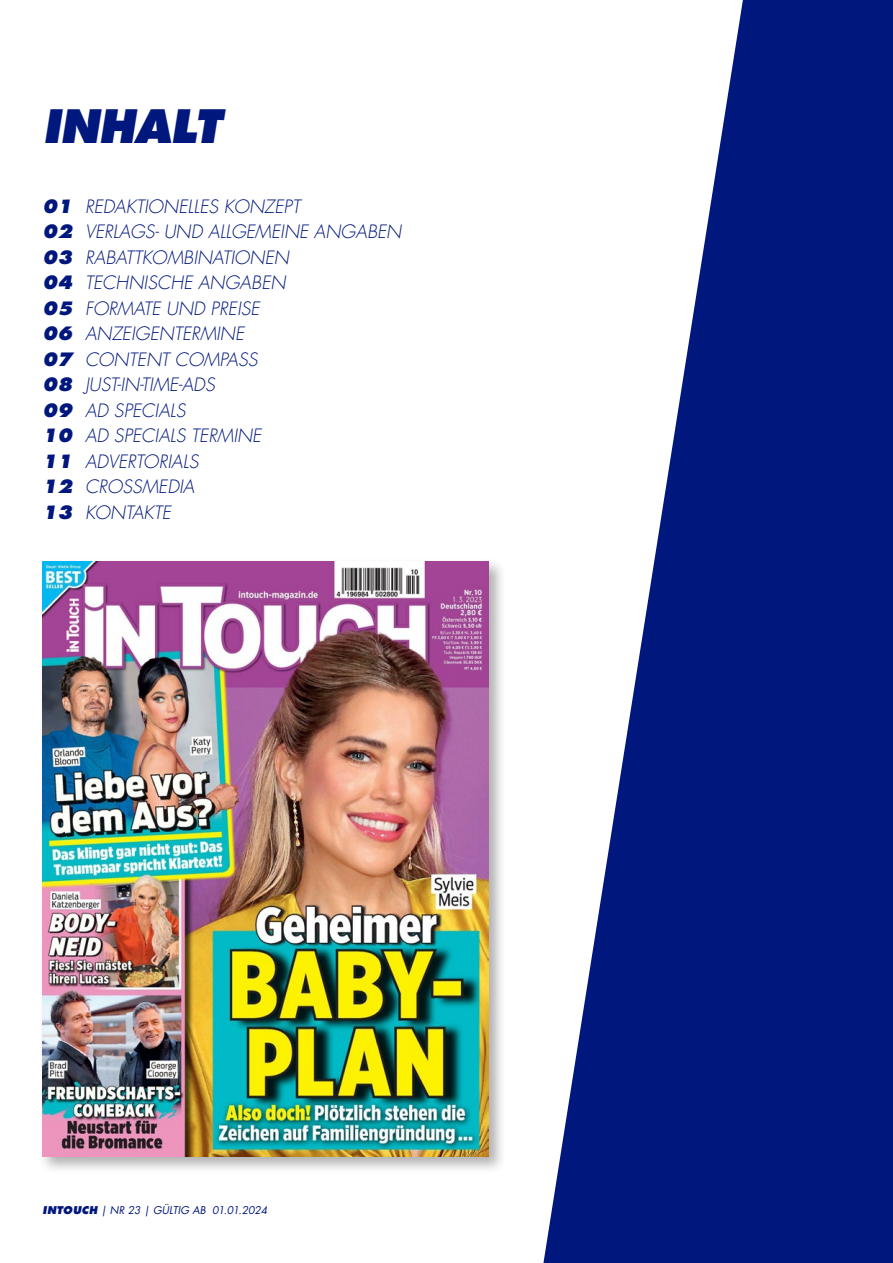
<style>
.page{position:relative;width:893px;height:1263px;background:#fff}
.page>*{position:absolute;margin:0;border:0;box-sizing:border-box;transform-origin:0 0}
.t1{font:italic 800 45px "Futura Com";letter-spacing:-.02em;color:#00177d}
.t2{font:italic 300 18px/25.5px "Futura Com";color:#00177d}
.t3{font:italic 10.5px "Futura Com";color:#00177d}
.s1{font-weight:800}
</style>
<div class="page">
<div style="left:38px;top:557px;width:469px;height:617px;background:#231f20;opacity:.35"></div>
<img style="left:43px;top:561px;width:446px;height:596px">
<svg style="left:543px;top:0;width:350px;height:1263px;fill:#00177d"></svg>
<h1 class="t1" style="left:43px;top:96px;width:180px">INHALT</h1>
<p class="t2" style="left:43px;top:193px;width:360px"><span class="s1">01</span> REDAKTIONELLES KONZEPT<br><span class="s1">02</span> VERLAGS- UND ALLGEMEINE ANGABEN<br><span class="s1">03</span> RABATTKOMBINATIONEN<br><span class="s1">04</span> TECHNISCHE ANGABEN<br><span class="s1">05</span> FORMATE UND PREISE<br><span class="s1">06</span> ANZEIGENTERMINE<br><span class="s1">07</span> CONTENT COMPASS<br><span class="s1">08</span> JUST-IN-TIME-ADS<br><span class="s1">09</span> AD SPECIALS<br><span class="s1">10</span> AD SPECIALS TERMINE<br><span class="s1">11</span> ADVERTORIALS<br><span class="s1">12</span> CROSSMEDIA<br><span class="s1">13</span> KONTAKTE</p>
<p class="t3" style="left:43px;top:1203px;width:226px"><span class="s1">INTOUCH</span> | NR 23 | GÜLTIG AB 01.01.2024</p>
</div>
